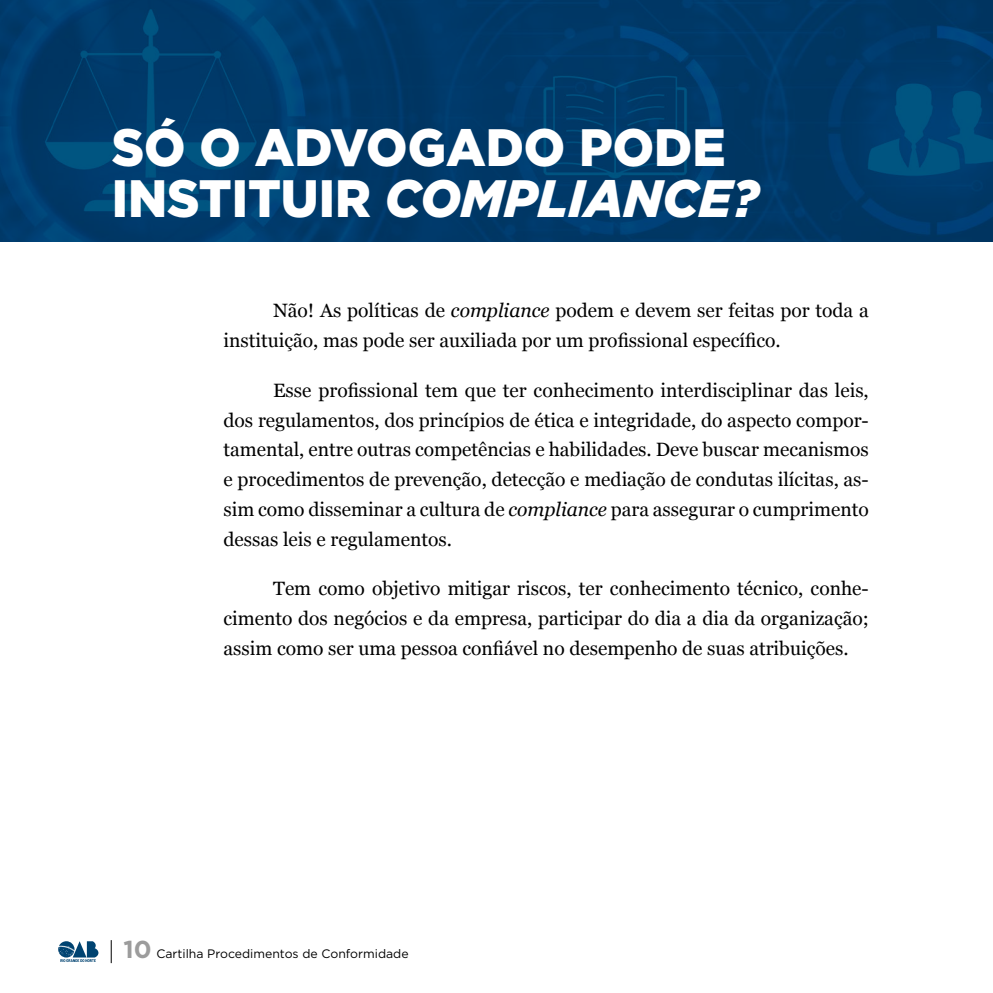
<style>
.page{position:relative;width:993px;height:993px;background:#fff}
.page>*{position:absolute;margin:0;border:0;box-sizing:border-box;transform-origin:0 0}
.t1{font:900 52.5px/50.8px "Gotham";color:#fff;scale:.95 1}
.t2{font:19.25px/29.8px "Georgia";color:#000;text-align:justify}
.t3{font:12.25px "Gotham";color:#000}
.s1{font-style:italic}
.s2{font-weight:700;font-size:24.5px;color:#9c9c9c}
</style>
<div class="page">
<svg style="left:58px;top:941px;width:40px;height:20px"></svg>
<svg style="left:111px;top:940px;width:1px;height:22px"></svg>
<img style="left:0;top:0;width:992px;height:241px">
<h1 class="t1" style="left:112px;top:121px;width:682px">SÓ O ADVOGADO PODE<br>INSTITUIR <span class="s1">COMPLIANCE?</span></h1>
<p class="t2" style="left:223px;top:295px;width:646px;text-indent:50px">Não! As políticas de <span class="s1">compliance</span> podem e devem ser feitas por toda a instituição, mas pode ser auxiliada por um profissional específico.</p>
<p class="t2" style="left:223px;top:374px;width:646px;text-indent:50px">Esse profissional tem que ter conhecimento interdisciplinar das leis, dos regulamentos, dos princípios de ética e integridade, do aspecto compor&shy;tamental, entre outras competências e habilidades. Deve buscar mecanismos e procedimentos de prevenção, detecção e mediação de condutas ilícitas, as&shy;sim como disseminar a cultura de <span class="s1">compliance</span> para assegurar o cumprimento dessas leis e regulamentos.</p>
<p class="t2" style="left:223px;top:572px;width:646px;text-indent:50px">Tem como objetivo mitigar riscos, ter conhecimento técnico, conhe&shy;cimento dos negócios e da empresa, participar do dia a dia da organização; assim como ser uma pessoa confiável no desempenho de suas atribuições.</p>
<p class="t3" style="left:124px;top:945px;width:286px"><span class="s2">10</span> Cartilha Procedimentos de Conformidade</p>
</div>
